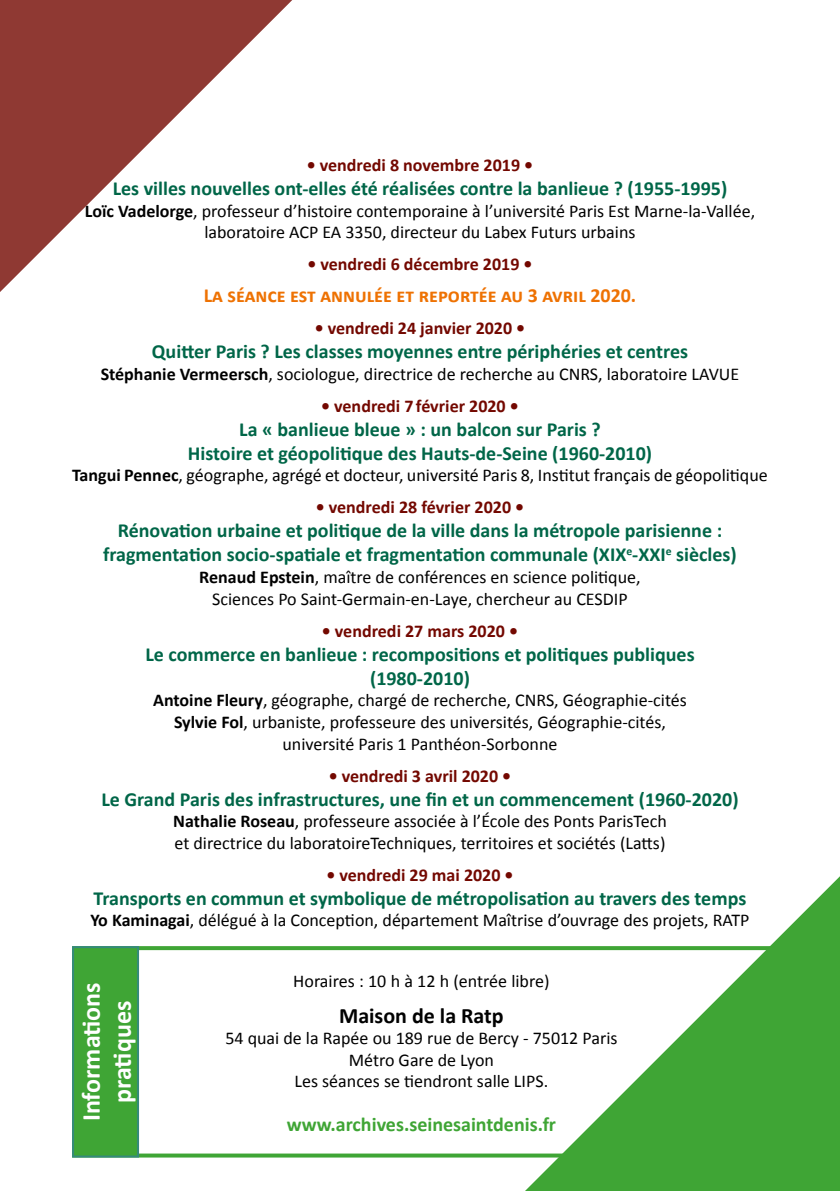
<style>
.page{position:relative;width:840px;height:1191px;background:#fff}
.page>*{position:absolute;margin:0;border:0;box-sizing:border-box;transform-origin:0 0}
.t1{font:700 26px/31.2px "Calibri";color:#fff;text-align:center}
.t2{font:700 22px "Calibri";color:#000}
.t3{font:700 20px/24px "Calibri";color:#006648;text-align:center}
.t4{font:700 20px "Calibri";color:#ee7203}
.t5{font:700 20px "Calibri";color:#3fa535}
.t6{font:18px/21.6px "Calibri";color:#000;text-align:center}
.t7{font:700 18px "Calibri";color:#730800}
.s1{font-weight:700}
</style>
<div class="page">
<div style="left:72px;top:946px;width:698px;height:211px;border:4px solid #3fa535"></div>
<svg style="left:0;top:0;width:292px;height:292px"></svg>
<svg style="left:524px;top:877px;width:315px;height:314px;fill:#3fa535"></svg>
<div style="left:73px;top:947px;width:65px;height:209px;background:#3fa535"></div>
<div style="left:72px;top:946px;width:67px;height:211px;border:2px solid #358a7b"></div>
<p class="t7" style="left:306px;top:153px;width:228px">• vendredi 8 novembre 2019 •</p>
<p class="t3" style="left:113px;top:176px;width:615px">Les villes nouvelles ont-elles été réalisées contre la banlieue ? (1955-1995)</p>
<p class="t6" style="left:85px;top:200px;width:671px"><span class="s1">Loïc Vadelorge</span>, professeur d’histoire contemporaine à l’université Paris Est Marne-la-Vallée, laboratoire ACP EA 3350, directeur du Labex Futurs urbains</p>
<p class="t7" style="left:307px;top:253px;width:226px">• vendredi 6 décembre 2019 •</p>
<p class="t4" style="left:203px;top:283px;width:434px">La séance est annulée et reportée au 3 avril 2020.</p>
<p class="t7" style="left:314px;top:317px;width:212px">• vendredi 24 janvier 2020 •</p>
<p class="t3" style="left:152px;top:339px;width:537px">Quitter Paris ? Les classes moyennes entre périphéries et centres</p>
<p class="t6" style="left:101px;top:363px;width:639px"><span class="s1">Stéphanie Vermeersch</span>, sociologue, directrice de recherche au CNRS, laboratoire LAVUE</p>
<p class="t7" style="left:321px;top:394px;width:199px">• vendredi 7 février 2020 •</p>
<p class="t3" style="left:188px;top:417px;width:465px">La « banlieue bleue » : un balcon sur Paris ?<br>Histoire et géopolitique des Hauts-de-Seine (1960-2010)</p>
<p class="t6" style="left:72px;top:465px;width:696px"><span class="s1">Tangui Pennec</span>, géographe, agrégé et docteur, université Paris 8, Institut français de géopolitique</p>
<p class="t7" style="left:315px;top:496px;width:210px">• vendredi 28 février 2020 •</p>
<p class="t3" style="left:103px;top:519px;width:634px">Rénovation urbaine et politique de la ville dans la métropole parisienne : fragmentation socio-spatiale et fragmentation communale (XIX<sup>e</sup>-XXI<sup>e</sup> siècles)</p>
<p class="t6" style="left:199px;top:566px;width:442px"><span class="s1">Renaud Epstein</span>, maître de conférences en science politique,<br>Sciences Po Saint-Germain-en-Laye, chercheur au CESDIP</p>
<p class="t7" style="left:322px;top:619px;width:197px">• vendredi 27 mars 2020 •</p>
<p class="t3" style="left:145px;top:642px;width:550px">Le commerce en banlieue : recompositions et politiques publiques (1980-2010)</p>
<p class="t6" style="left:153px;top:689px;width:535px"><span class="s1">Antoine Fleury</span>, géographe, chargé de recherche, CNRS, Géographie-cités<br><span class="s1">Sylvie Fol</span>, urbaniste, professeure des universités, Géographie-cités, université Paris 1 Panthéon-Sorbonne</p>
<p class="t7" style="left:328px;top:764px;width:184px">• vendredi 3 avril 2020 •</p>
<p class="t3" style="left:101px;top:787px;width:638px">Le Grand Paris des infrastructures, une fin et un commencement (1960-2020)</p>
<p class="t6" style="left:173px;top:810px;width:495px;text-align:left"><span class="s1">Nathalie Roseau</span>, professeure associée à l’École des Ponts ParisTech et directrice du laboratoireTechniques, territoires et sociétés (Latts)</p>
<p class="t7" style="left:326px;top:863px;width:189px">• vendredi 29 mai 2020 •</p>
<p class="t3" style="left:94px;top:886px;width:653px">Transports en commun et symbolique de métropolisation au travers des temps</p>
<p class="t6" style="left:90px;top:909px;width:660px"><span class="s1">Yo Kaminagai</span>, délégué à la Conception, département Maîtrise d’ouvrage des projets, RATP</p>
<h1 class="t1" style="left:75px;top:1121px;width:141px;rotate:-90deg">Informations pratiques</h1>
<p class="t6" style="left:293px;top:969px;width:257px">Horaires : 10 h à 12 h (entrée libre)</p>
<p class="t2" style="left:339px;top:1001px;width:166px">Maison de la Ratp</p>
<p class="t6" style="left:225px;top:1027px;width:393px">54 quai de la Rapée ou 189 rue de Bercy - 75012 Paris<br>Métro Gare de Lyon<br>Les séances se tiendront salle LIPS.</p>
<p class="t5" style="left:286px;top:1111px;width:271px">www.archives.seinesaintdenis.fr</p>
</div>
